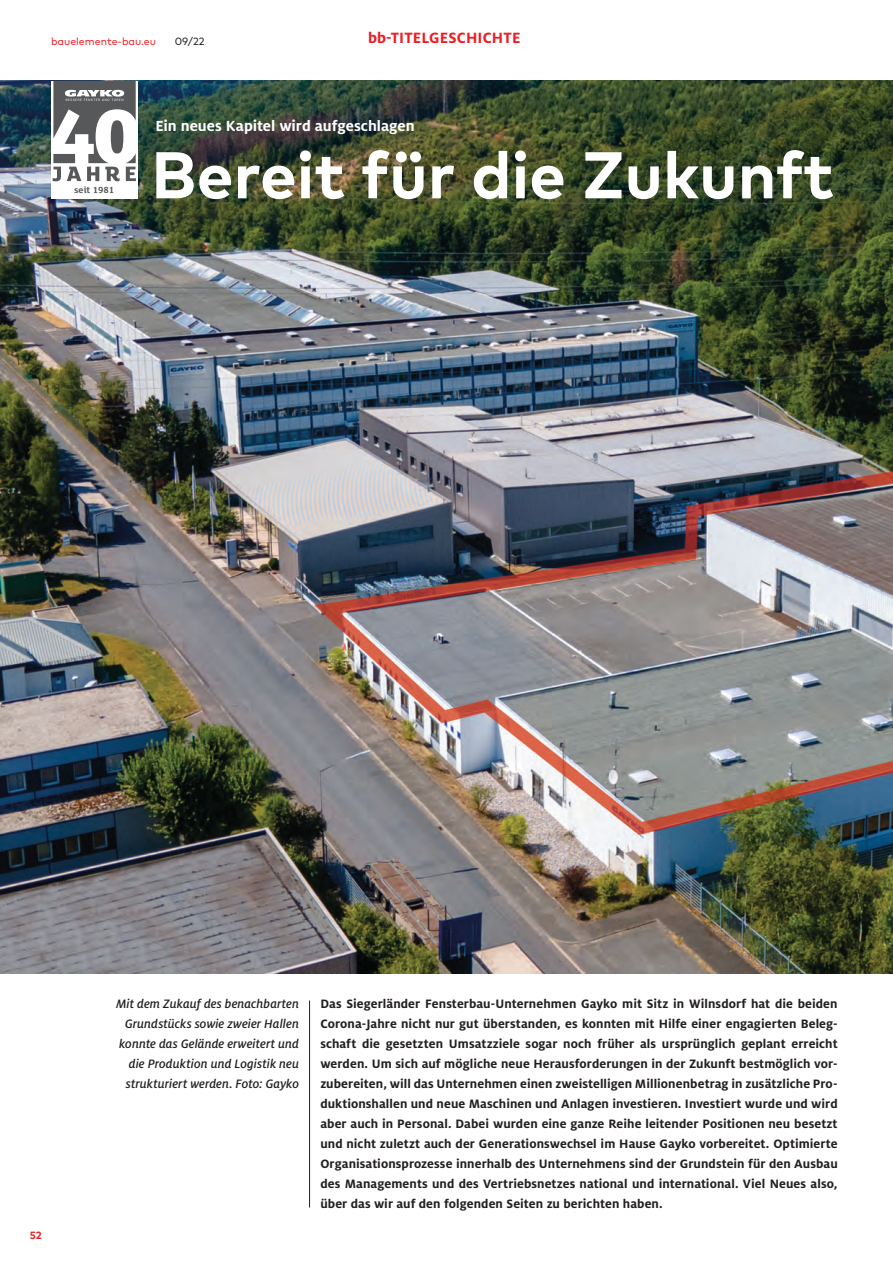
<style>
.page{position:relative;width:893px;height:1263px;background:#fff}
.page>*{position:absolute;margin:0;border:0;box-sizing:border-box;transform-origin:0 0}
.t1{font:700 65.85px "Mark Pro";color:#fff}
.t2{font:700 16.5px "Milo Pro";letter-spacing:.01em;color:#ee1d23}
.t3{font:700 16.2px "Milo Pro";color:#fff}
.t4{font:700 13.5px/20px "Milo Pro";letter-spacing:.01em;color:#231f20;text-align:justify}
.t5{font:italic 500 13.5px/20px "Milo Pro";letter-spacing:.005em;color:#231f20;text-align:right}
.t6{font:10.5px "Mark Pro";color:#ee1d23}
.t7{font:10.5px "Mark Pro";color:#231f20}
.t8{font:700 10.5px "Mark Pro";color:#ee1d23}
.t9{font:700 9.75px "FS Lola";color:#57585a}
</style>
<div class="page">
<img style="left:0;top:81px;width:893px;height:893px">
<hr style="left:309px;top:1000px;width:1px;height:207px;background:#231f20">
<div style="left:51px;top:81px;width:87px;height:118px;background:#fff"></div>
<svg style="left:53px;top:81px;width:83px;height:100px"></svg>
<p class="t6" style="left:51px;top:33px;width:107px">bauelemente-bau.eu</p>
<p class="t7" style="left:175px;top:33px;width:31px">09/22</p>
<p class="t2" style="left:368px;top:28px;width:154px">bb-Titelgeschichte</p>
<p class="t9" style="left:74px;top:184px;width:42px">seit 1981</p>
<p class="t3" style="left:155px;top:116px;width:261px">Ein neues Kapitel wird aufgeschlagen</p>
<h1 class="t1" style="left:151px;top:125px;width:684px">Bereit für die Zukunft</h1>
<p class="t8" style="left:30px;top:1227px;width:13px">52</p>
<p class="t5" style="left:116px;top:994px;width:185px">Mit dem Zukauf des benachbarten<br>Grundstücks sowie zweier Hallen konnte das Gelände erweitert und die Produktion und Logistik neu strukturiert werden. Foto: Gayko</p>
<p class="t4" style="left:320px;top:994px;width:519px">Das Siegerländer Fensterbau-Unternehmen Gayko mit Sitz in Wilnsdorf hat die beiden Corona-Jahre nicht nur gut überstanden, es konnten mit H ilfe einer engagierten Beleg&shy;schaft die gesetzten Umsatzziele sogar noch früher als ursprünglich geplant erreicht werden. Um sich auf mögliche neue Herausforderungen in der Zukunft bestmöglich vor&shy;zubereiten, will das Unternehmen einen zweistelligen Millionenbetrag in zusätzliche Pro&shy;duktionshallen und neue Maschinen und Anlagen investieren. I nvestiert wurde und wird aber auch in Personal. Dabei wurden eine ganze Reihe leitender Positionen neu besetzt und nicht zuletzt auch der Generationswechsel im Hause Gayko vorbereitet. Optimierte Organisationsprozesse innerhalb des Unternehmens sind der Grundstein für den Ausbau des Managements und des Vertriebsnetzes national und international. Viel Neues also, über das wir auf den folgenden Seiten zu berichten haben.</p>
</div>
